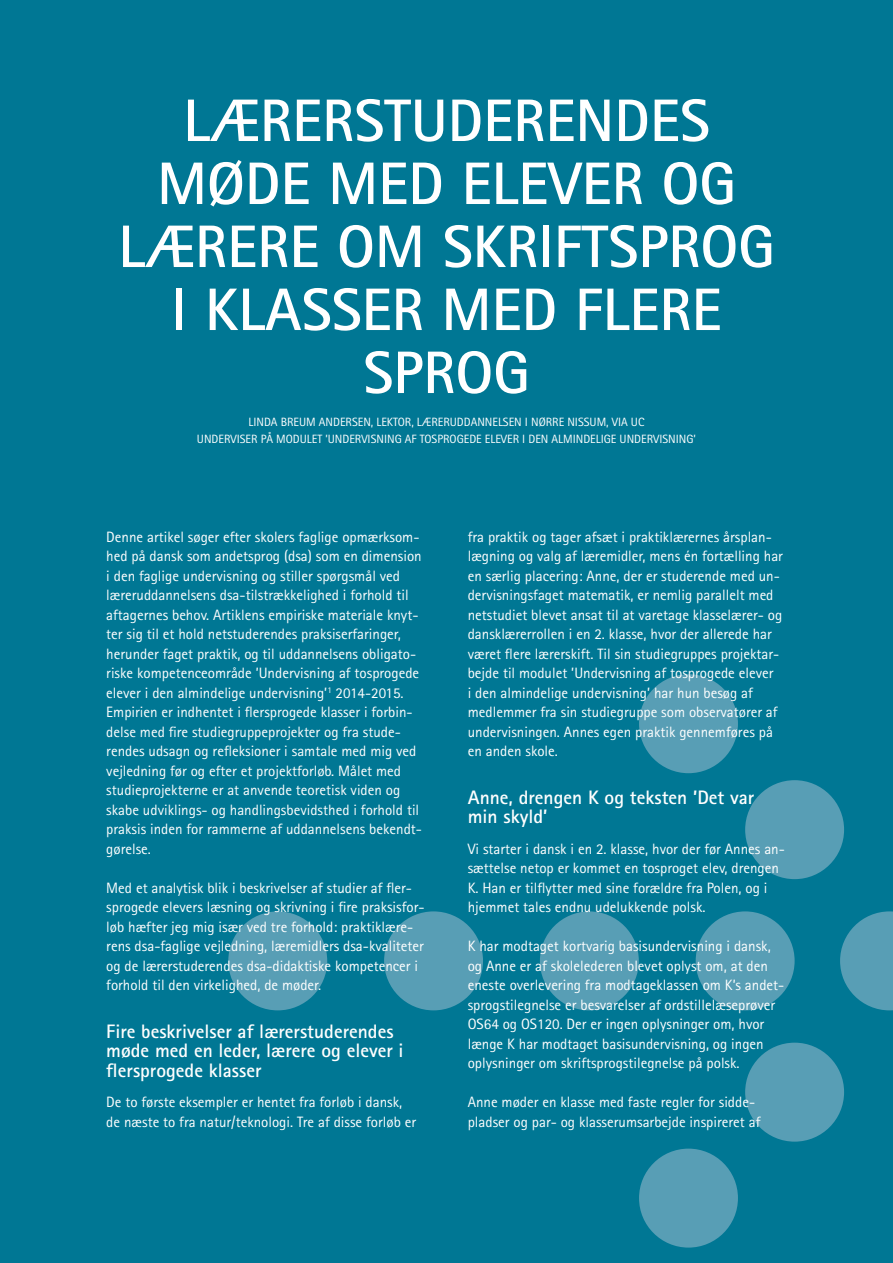
<style>
.page{position:relative;width:893px;height:1263px;background:#007794}
.page>*{position:absolute;margin:0;border:0;box-sizing:border-box;transform-origin:0 0}
.t1{font:700 60px/63px "Rotis Sans Serif";color:#fff;text-align:center}
.t2{font:700 19.5px/19.5px "Rotis Sans Serif";color:#fff}
.t3{font:15px/19.5px "Rotis Sans Serif";color:#fff}
.t4{font:12px/16.5px "Rotis Sans Serif";color:#fff;text-align:center}
</style>
<div class="page">
<div style="left:228px;top:911px;width:99px;height:99px;background:#589eb5;border-radius:50%"></div>
<div style="left:384px;top:911px;width:99px;height:99px;background:#589eb5;border-radius:50%"></div>
<div style="left:540px;top:911px;width:99px;height:99px;background:#589eb5;border-radius:50%"></div>
<div style="left:696px;top:911px;width:99px;height:99px;background:#589eb5;border-radius:50%"></div>
<svg style="left:840px;top:911px;width:53px;height:99px"></svg>
<div style="left:745px;top:780px;width:99px;height:99px;background:#589eb5;border-radius:50%"></div>
<div style="left:745px;top:1043px;width:99px;height:99px;background:#589eb5;border-radius:50%"></div>
<div style="left:639px;top:674px;width:99px;height:99px;background:#589eb5;border-radius:50%"></div>
<div style="left:639px;top:1148px;width:99px;height:99px;background:#589eb5;border-radius:50%"></div>
<h1 class="t1" style="left:118px;top:88px;width:658px">LÆRERSTUDERENDES<br>MØDE MED ELEVER OG<br>LÆRERE OM SKRIFTSPROG<br>I KLASSER MED FLERE<br>SPROG</h1>
<p class="t4" style="left:197px;top:414px;width:501px">LINDA BREUM ANDERSEN, LEKTOR, LÆRERUDDANNELSEN I NØRRE NISSUM, VIA UC<br>UNDERVISER PÅ MODULET ’UNDERVISNING AF TOSPROGEDE ELEVER I DEN ALMINDELIGE UNDERVISNING’</p>
<p class="t3" style="left:106px;top:527px;width:317px">Denne artikel søger efter skolers faglige opmærksom&shy;hed på dansk som andetsprog (dsa) som en dimension i den faglige undervisning og stiller spørgsmål ved læreruddannelsens dsa-tilstrækkelighed i forhold til aftagernes behov. Artiklens empiriske materiale knyt&shy;ter sig til et hold netstuderendes praksiserfaringer, herunder faget praktik, og til uddannelsens obligato&shy;riske kompetenceområde ’Undervisning af tosprogede elever i den almindelige undervisning’<sup>1</sup> 2014-2015.<br>Empirien er indhentet i flersprogede klasser i forbin&shy;delse med fire studiegruppeprojekter og fra stude&shy;rendes udsagn og refleksioner i samtale med mig ved vejledning før og efter et projektforløb. Målet med studieprojekterne er at anvende teoretisk viden og skabe udviklings- og handlingsbevidsthed i forhold til praksis inden for rammerne af uddannelsens bekendt&shy;gørelse.</p>
<p class="t3" style="left:106px;top:878px;width:320px">Med et analytisk blik i beskrivelser af studier af fler&shy;sprogede elevers læsning og skrivning i fire praksisfor&shy;løb hæfter jeg mig især ved tre forhold: praktiklære&shy;rens dsa-faglige vejledning, læremidlers dsa-kvaliteter og de lærerstuderendes dsa-didaktiske kompetencer i forhold til den virkelighed, de møder.</p>
<h2 class="t2" style="left:106px;top:1021px;width:299px">Fire beskrivelser af lærerstuderendes møde med en leder, lærere og elever i flersprogede klasser</h2>
<p class="t3" style="left:106px;top:1092px;width:311px">De to første eksempler er hentet fra forløb i dansk, de næste to fra natur/teknologi. Tre af disse forløb er</p>
<p class="t3" style="left:468px;top:527px;width:317px">fra praktik og tager afsæt i praktiklærernes årsplan&shy;lægning og valg af læremidler, mens én fortælling har en særlig placering: Anne, der er studerende med un&shy;dervisningsfaget matematik, er nemlig parallelt med netstudiet blevet ansat til at varetage klasselærer- og dansklærerrollen i en 2. klasse, hvor der allerede har været flere lærerskift. Til sin studiegruppes projektar&shy;bejde til modulet ’Undervisning af tosprogede elever<br>i den almindelige undervisning’ har hun besøg af medlemmer fra sin studiegruppe som observatører af undervisningen. Annes egen praktik gennemføres på en anden skole.</p>
<h2 class="t2" style="left:468px;top:787px;width:288px">Anne, drengen K og teksten ’Det var min skyld’</h2>
<p class="t3" style="left:468px;top:839px;width:319px">Vi starter i dansk i en 2. klasse, hvor der før Annes an&shy;sættelse netop er kommet en tosproget elev, drengen K. Han er tilflytter med sine forældre fra Polen, og i hjemmet tales endnu udelukkende polsk.</p>
<p class="t3" style="left:468px;top:936px;width:318px">K har modtaget kortvarig basisundervisning i dansk, og Anne er af skolelederen blevet oplyst om, at den eneste overlevering fra modtageklassen om K’s andet&shy;sprogstilegnelse er besvarelser af ordstillelæseprøver OS64 og OS120. Der er ingen oplysninger om, hvor længe K har modtaget basisundervisning, og ingen oplysninger om skriftsprogstilegnelse på polsk.</p>
<p class="t3" style="left:468px;top:1092px;width:294px">Anne møder en klasse med faste regler for sidde&shy;pladser og par- og klasserumsarbejde inspireret af</p>
</div>
